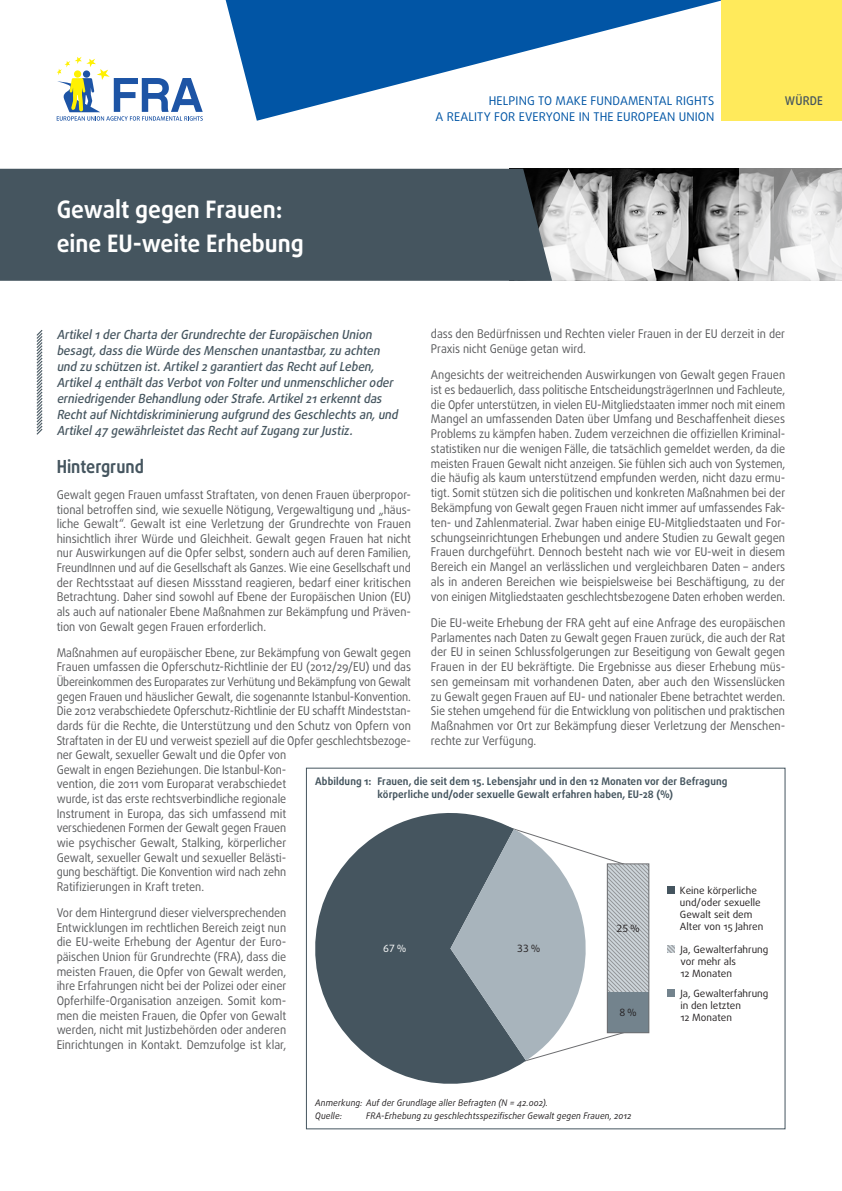
<style>
.page{position:relative;width:842px;height:1191px;background:#fff}
.page>*{position:absolute;margin:0;border:0;box-sizing:border-box;transform-origin:0 0}
.text_title_0{font:700 24px/34px "Daxline Pro";color:#fff;scale:.95 1}
.text_title_1{font:700 18px "Daxline Pro";color:#45555f;scale:.9 1}
.text_intro{font:italic 500 12.5px/16px "Daxline Pro";color:#45555f;scale:.94 1}
.text_body{font:12px/14.6px "Daxline Pro";letter-spacing:-.005em;color:#57585a;text-align:justify;scale:.92 1}
.text_body-2{font:12px/14.8px "Daxline Pro";letter-spacing:-.005em;color:#57585a;text-align:justify;scale:.93 1}
.t1{font:12px "Daxline Pro";letter-spacing:.01em;color:#0155a5}
.t2{font:500 12px "Daxline Pro";letter-spacing:.01em;color:#45555f;scale:.95 1}
.figure_title{font:700 10.5px/12.6px "Daxline Pro";letter-spacing:.005em;color:#45555f;scale:.95 1}
.t3{font:10px/12px "Daxline Pro";color:#231f20}
.t4{font:10px "Daxline Pro";color:#fff}
.figure_source{font:italic 9px "Daxline Pro";letter-spacing:.01em;color:#231f20;scale:.95 1}
</style>
<div class="page">
<svg style="left:226px;top:0;width:495px;height:121px"></svg>
<svg style="left:57px;top:57px;width:146px;height:64px"></svg>
<div style="left:721px;top:0;width:121px;height:121px;background:#ffea5b"></div>
<svg style="left:36px;top:330px;width:7px;height:105px"></svg>
<svg style="left:315px;top:813px;width:211px;height:271px;fill:#45555f"></svg>
<svg style="left:450px;top:825px;width:176px;height:236px"></svg>
<div style="left:667px;top:886px;width:7px;height:8px;background:#45555f"></div>
<svg style="left:667px;top:945px;width:7px;height:7px"></svg>
<div style="left:667px;top:989px;width:7px;height:7px;background:#73838d"></div>
<div style="left:607px;top:864px;width:42px;height:127px;background:linear-gradient(to right,#c0c6cb,#c0c6ca)"></div>
<div style="left:607px;top:991px;width:42px;height:41px;background:#73838d"></div>
<div style="left:607px;top:863px;width:42px;height:170px;border:1px solid #6c6d70"></div>
<img style="left:632px;top:169px;width:103px;height:112px">
<svg style="left:552px;top:169px;width:66px;height:112px"></svg>
<svg style="left:569px;top:169px;width:112px;height:112px"></svg>
<svg style="left:735px;top:169px;width:107px;height:112px"></svg>
<div style="left:0;top:169px;width:552px;height:112px;background:#45555f"></div>
<p class="text_title_0" style="left:57px;top:192px;width:262px">Gewalt gegen Frauen: eine EU‑weite Erhebung</p>
<p class="t1" style="left:489px;top:92px;width:227px">HELPING TO MAKE FUNDAMENTAL RIGHTS</p>
<p class="t1" style="left:436px;top:108px;width:280px">A REALITY FOR EVERYONE IN THE EUROPEAN UNION</p>
<p class="t2" style="left:785px;top:92px;width:41px">WÜRDE</p>
<p class="text_body" style="left:431px;top:326px;width:387px">dass den Bedürfnissen und Rechten vieler Frauen in der EU derzeit in der<br>Praxis nicht Genüge getan wird.</p>
<p class="text_body" style="left:431px;top:367px;width:387px">Angesichts der weitreichenden Auswirkungen von Gewalt gegen Frauen ist es bedauerlich, dass politische EntscheidungsträgerInnen und Fachleute, die Opfer unterstützen, in vielen EU‑Mitgliedstaaten immer noch mit einem Mangel an umfassenden Daten über Umfang und Beschaffenheit dieses Problems zu kämpfen haben. Zudem verzeichnen die offiziellen Kriminal‑ statistiken nur die wenigen Fälle, die tatsächlich gemeldet werden, da die meisten Frauen Gewalt nicht anzeigen. Sie fühlen sich auch von Systemen, die häufig als kaum unterstützend empfunden werden, nicht dazu ermu‑ tigt. Somit stützen sich die politischen und konkreten Maßnahmen bei der Bekämpfung von Gewalt gegen Frauen nicht immer auf umfassendes Fak‑ ten- und Zahlenmaterial. Zwar haben einige EU‑Mitgliedstaaten und For‑ schungseinrichtungen Erhebungen und andere Studien zu Gewalt gegen Frauen durchgeführt. Dennoch besteht nach wie vor EU‑weit in diesem Bereich ein Mangel an verlässlichen und vergleichbaren Daten – anders als in anderen Bereichen wie beispielsweise bei Beschäftigung, zu der von einigen Mitgliedstaaten geschlechtsbezogene Daten erhoben werden.</p>
<p class="text_body-2" style="left:431px;top:615px;width:383px">Die EU‑weite Erhebung der FRA geht auf eine Anfrage des europäischen Parlamentes nach Daten zu Gewalt gegen Frauen zurück, die auch der Rat der EU in seinen Schlussfolgerungen zur Beseitigung von Gewalt gegen Frauen in der EU bekräftigte. Die Ergebnisse aus dieser Erhebung müs‑ sen gemeinsam mit vorhandenen Daten, aber auch den Wissenslücken zu Gewalt gegen Frauen auf EU- und nationaler Ebene betrachtet werden.<br>Sie stehen umgehend für die Entwicklung von politischen und praktischen Maßnahmen vor Ort zur Bekämpfung dieser Verletzung der Menschen‑ rechte zur Verfügung.</p>
<p class="text_intro" style="left:57px;top:326px;width:368px">Artikel1derCharta derGrundrechte derEuropäischen Union besagt,dassdie Würde desMenschen unantastbar,zu achten und zu schützen ist.Artikel2 garantiertdasRechtaufLeben, Artikel4 enthältdasVerbotvon Folterund unmenschlicheroder erniedrigenderBehandlung oderStrafe.Artikel21erkenntdas RechtaufNichtdiskriminierung aufgrund desGeschlechtsan,und Artikel47 gewährleistetdasRechtaufZugang zurJ ustiz.</p>
<p class="text_title_1" style="left:57px;top:454px;width:98px">Hintergrund</p>
<p class="text_body" style="left:57px;top:487px;width:387px">Gewalt gegen Frauen umfasst Straftaten, von denen Frauen überpropor‑ tional betroffen sind, wie sexuelle Nötigung, Vergewaltigung und „häus‑ liche Gewalt“. Gewalt ist eine Verletzung der Grundrechte von Frauen hinsichtlich ihrer Würde und Gleichheit. Gewalt gegen Frauen hat nicht nur Auswirkungen auf die Opfer selbst, sondern auch auf deren Familien, FreundInnen und auf die Gesellschaft als Ganzes. Wie eine Gesellschaft und der Rechtsstaat auf diesen Missstand reagieren, bedarf einer kritischen Betrachtung. Daher sind sowohl auf Ebene der Europäischen Union (EU) als auch auf nationaler Ebene Maßnahmen zur Bekämpfung und Präven‑ tion von Gewalt gegen Frauen erforderlich.</p>
<p class="text_body" style="left:57px;top:645px;width:387px;text-align:left">Maßnahmen auf europäischer Ebene, zur Bekämpfung von Gewalt gegen Frauen umfassen die Opferschutz‑Richtlinie der EU (2012/29/EU) und das Übereinkommen des Europarates zur Verhütung und Bekämpfung von Gewalt gegen Frauen und häuslicher Gewalt, die sogenannte Istanbul‑Konvention.<br>Die 2012 verabschiedete Opferschutz‑Richtlinie der EU schafft Mindeststan‑ dards für die Rechte, die Unterstützung und den Schutz von Opfern von Straftaten in der EU und verweist speziell auf die Opfer geschlechtsbezoge‑ ner Gewalt, sexueller Gewalt und die Opfer von<br>Gewalt in engen Beziehungen. Die Istanbul‑Kon‑<br>vention, die 2011 vom Europarat verabschiedet<br>wurde, ist das erste rechtsverbindliche regionale<br>Instrument in Europa, das sich umfassend mit<br>verschiedenen Formen der Gewalt gegen Frauen<br>wie psychischer Gewalt, Stalking, körperlicher<br>Gewalt, sexueller Gewalt und sexueller Belästi‑<br>gung beschäftigt. Die Konvention wird nach zehn<br>Ratifizierungen in Kraft treten.</p>
<p class="text_body" style="left:57px;top:905px;width:251px">Vor dem Hintergrund dieser vielversprechenden Entwicklungen im rechtlichen Bereich zeigt nun die EU‑weite Erhebung der Agentur der Euro‑ päischen Union für Grundrechte (FRA), dass die meisten Frauen, die Opfer von Gewalt werden, ihre Erfahrungen nicht bei der Polizei oder einer Opferhilfe‑Organisation anzeigen. Somit kom‑ men die meisten Frauen, die Opfer von Gewalt werden, nicht mit Justizbehörden oder anderen Einrichtungen in Kontakt. Demzufolge ist klar,</p>
<p class="figure_title" style="left:378px;top:775px;width:370px;text-indent:-62px">Abbildung 1: Frauen, die seit dem 15. Lebensjahr und in den 12 Monaten vor der Befragung körperliche und/oder sexuelle Gewalt erfahren haben, EU-28 (%)</p>
<p class="t3" style="left:680px;top:884px;width:85px">Keine körperliche und/oder sexuelle<br>Gewalt seit dem<br>Alter von 15 Jahren</p>
<p class="t3" style="left:680px;top:943px;width:90px">Ja, Gewalterfahrung vor mehr als<br>12 Monaten</p>
<p class="t3" style="left:680px;top:987px;width:90px">Ja, Gewalterfahrung in den letzten<br>12 Monaten</p>
<p class="t3" style="left:616px;top:922px;width:25px">25%</p>
<p class="t4" style="left:383px;top:942px;width:25px">67%</p>
<p class="t3" style="left:517px;top:943px;width:25px">33%</p>
<p class="t3" style="left:619px;top:1006px;width:19px">8%</p>
<p class="figure_source" style="left:315px;top:1096px;width:246px">Anmerkung: Auf der Grundlage aller Befragten (N = 42.002).</p>
<p class="figure_source" style="left:315px;top:1110px;width:30px">Quelle:</p>
<p class="figure_source" style="left:366px;top:1110px;width:281px">FRA‑Erhebung zu geschlechtsspezifischer Gewalt gegen Frauen, 2012</p>
</div>
